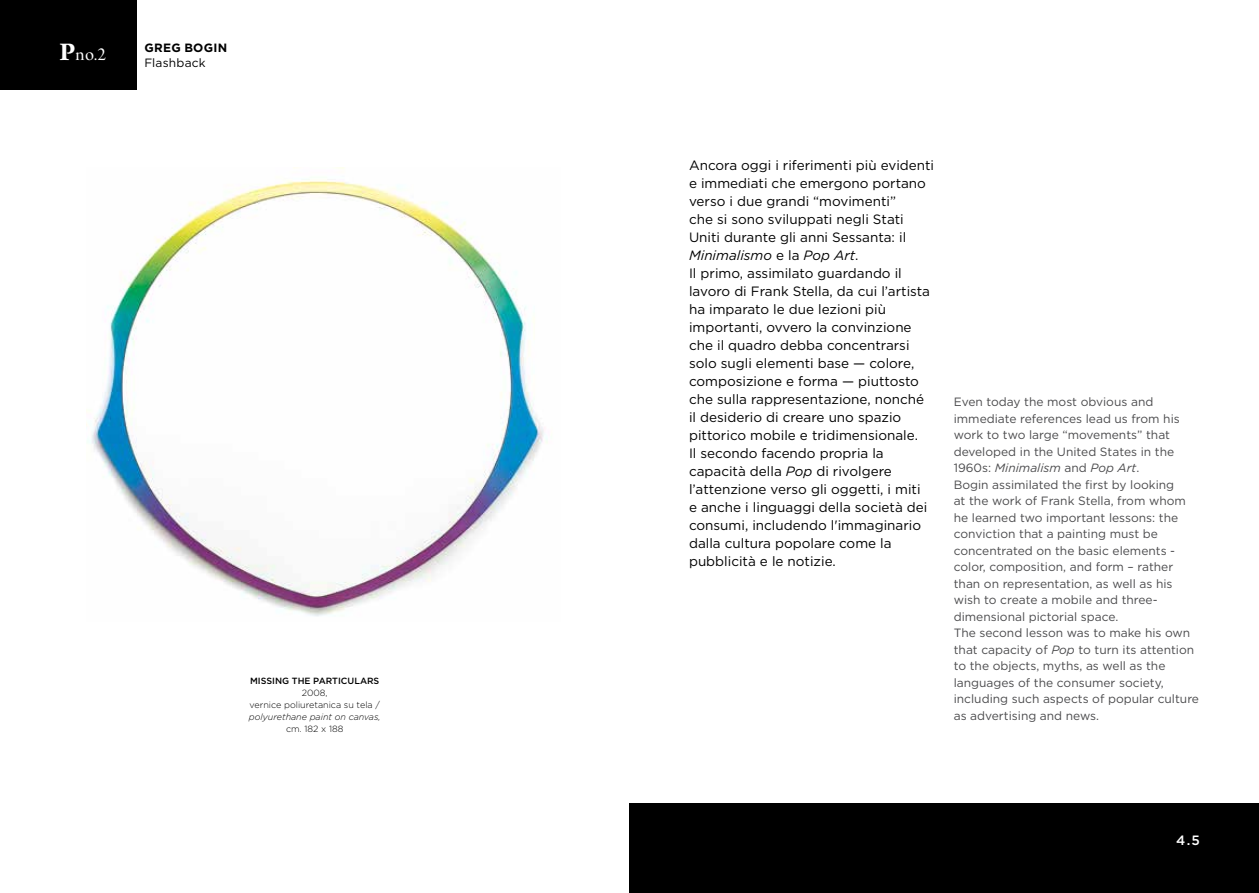
<style>
.page{position:relative;width:1259px;height:893px;background:#fff}
.page>*{position:absolute;margin:0;border:0;box-sizing:border-box;transform-origin:0 0}
.t1{font:700 27px "Arno Pro";color:#fff}
.t2{font:19.5px "Arno Pro Display";color:#fff}
.t3{font:13.5px/18px "Gotham HTF";color:#000}
.t4{font:500 13.5px "Gotham HTF";color:#fff}
.t5{font:12px/16.5px "Gotham HTF";color:#4b4b4d}
.t6{font:700 12px "Gotham HTF";letter-spacing:.025em;color:#000}
.t7{font:12px "Gotham HTF";letter-spacing:.015em;color:#000}
.t8{font:300 9px/12px "Gotham HTF";color:#000;text-align:center}
.t9{font:italic 300 9px "Gotham HTF";color:#000}
.t10{font:500 9px "Gotham HTF";color:#000}
.s1{font-style:italic}
</style>
<div class="page">
<div style="left:629px;top:803px;width:630px;height:90px;background:#000"></div>
<div style="left:0;top:0;width:136px;height:90px;background:#000"></div>
<img style="left:87px;top:167px;width:461px;height:450px">
<h1 class="t1" style="left:60px;top:36px;width:18px">P</h1>
<h2 class="t2" style="left:76px;top:43px;width:32px">no.2</h2>
<p class="t6" style="left:144px;top:41px;width:84px">GREG BOGIN</p>
<p class="t7" style="left:144px;top:56px;width:63px">Flashback</p>
<p class="t10" style="left:250px;top:675px;width:131px">MISSING THE PARTICULARS</p>
<p class="t8" style="left:249px;top:686px;width:132px">2008,<br>vernice poliuretanica su tela /</p>
<p class="t9" style="left:249px;top:711px;width:133px">polyurethane paint on canvas,</p>
<p class="t8" style="left:286px;top:722px;width:59px">cm. 182 x 188</p>
<p class="t3" style="left:689px;top:156px;width:247px">Ancora oggi i riferimenti più evidenti e immediati che emergono portano verso i due grandi “movimenti”<br>che si sono sviluppati negli Stati Uniti durante gli anni Sessanta: il <span class="s1">Minimalismo</span> e la <span class="s1">Pop Art</span>.<br>Il primo, assimilato guardando il lavoro di Frank Stella, da cui l’artista ha imparato le due lezioni più importanti, ovvero la convinzione che il quadro debba concentrarsi solo sugli elementi base — colore, composizione e forma — piuttosto che sulla rappresentazione, nonché il desiderio di creare uno spazio pittorico mobile e tridimensionale.<br>Il secondo facendo propria la capacità della <span class="s1">Pop</span> di rivolgere l’attenzione verso gli oggetti, i miti<br>e anche i linguaggi della società dei consumi, includendo l'immaginario dalla cultura popolare come la pubblicità e le notizie.</p>
<p class="t5" style="left:953px;top:393px;width:247px">Even today the most obvious and immediate references lead us from his work to two large “movements” that developed in the United States in the 1960s: <span class="s1">Minimalism</span> and <span class="s1">Pop Art</span>.<br>Bogin assimilated the first by looking<br>at the work of Frank Stella, from whom he learned two important lessons: the conviction that a painting must be concentrated on the basic elements - color, composition, and form – rather than on representation, as well as his wish to create a mobile and three&shy;dimensional pictorial space.<br>The second lesson was to make his own that capacity of <span class="s1">Pop</span> to turn its attention to the objects, myths, as well as the languages of the consumer society, including such aspects of popular culture as advertising and news.</p>
<p class="t4" style="left:1176px;top:832px;width:25px">4.5</p>
</div>
